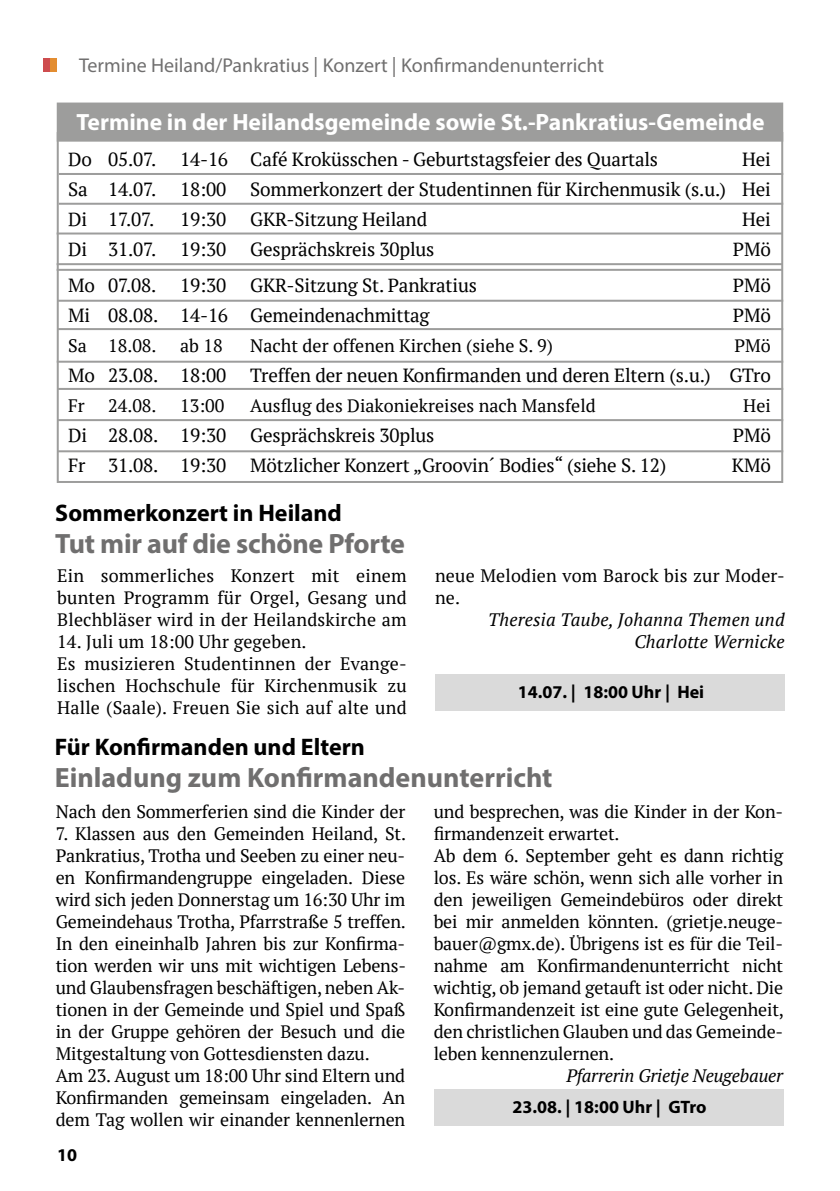
<style>
.page{position:relative;width:840px;height:1191px;background:#fff}
.page>*{position:absolute;margin:0;border:0;box-sizing:border-box;transform-origin:0 0}
.t1{font:700 28px "Myriad Pro";color:#706f6f}
.t2{font:700 24px "Myriad Pro";color:#000}
.t3{font:700 23.6px "Myriad Pro";color:#fff}
.t4{font:20px "Myriad Pro";color:#706f6f}
.t5{font:19px "PT Serif";letter-spacing:-.01em;color:#000}
.t6{font:18px/22px "PT Serif";letter-spacing:-.01em;color:#000}
.t7{font:18px/22px "PT Serif";letter-spacing:.01em;color:#000}
.t8{font:italic 18px/22px "PT Serif";letter-spacing:.01em;color:#000;text-align:right}
.t9{font:700 18px "Myriad Pro";color:#000}
.t10{font:italic 18px "PT Serif";letter-spacing:-.01em;color:#000}
</style>
<div class="page">
<div style="left:57px;top:103px;width:725px;height:39px;background:#9d9d9c;border:2px solid #9d9d9c"></div>
<hr style="left:57px;top:232px;width:724px;height:2px;background:#9d9d9c">
<hr style="left:59px;top:203px;width:723px;height:2px;background:#9d9d9c">
<div style="left:43px;top:58px;width:14px;height:14px;background:#e38d31"></div>
<div style="left:43px;top:58px;width:7px;height:14px;background:#ce4c4e"></div>
<hr style="left:58px;top:328px;width:724px;height:2px;background:#9d9d9c">
<hr style="left:58px;top:388px;width:724px;height:2px;background:#9d9d9c">
<div style="left:435px;top:674px;width:349px;height:36px;background:#dadada"></div>
<hr style="left:59px;top:173px;width:723px;height:2px;background:#9d9d9c">
<hr style="left:57px;top:361px;width:725px;height:2px;background:#9d9d9c">
<hr style="left:57px;top:263px;width:724px;height:2px;background:#9d9d9c">
<div style="left:434px;top:1089px;width:348px;height:36px;background:#dadada"></div>
<hr style="left:57px;top:269px;width:724px;height:2px;background:#9d9d9c">
<hr style="left:58px;top:300px;width:724px;height:2px;background:#9d9d9c">
<hr style="left:58px;top:419px;width:724px;height:2px;background:#9d9d9c">
<hr style="left:58px;top:450px;width:724px;height:2px;background:#9d9d9c">
<p class="t4" style="left:79px;top:53px;width:526px">Termine Heiland/Pankratius | Konzert | Konfirmandenunterricht</p>
<h3 class="t3" style="left:77px;top:107px;width:689px">Termine in der Heilandsgemeinde sowie St.-Pankratius-Gemeinde</h3>
<p class="t5" style="left:68px;top:147px;width:90px">Do 05.07.</p>
<p class="t5" style="left:180px;top:147px;width:479px">14-16 Café Kroküsschen - Geburtstagsfeier des Quartals</p>
<p class="t5" style="left:741px;top:147px;width:30px">Hei</p>
<p class="t5" style="left:68px;top:177px;width:90px">Sa 14.07.</p>
<p class="t5" style="left:180px;top:177px;width:47px">18:00</p>
<p class="t5" style="left:250px;top:177px;width:521px">Sommerkonzert der Studentinnen für Kirchenmusik (s.u.) Hei</p>
<p class="t5" style="left:68px;top:207px;width:88px">Di 17.07.</p>
<p class="t5" style="left:180px;top:207px;width:47px">19:30</p>
<p class="t5" style="left:250px;top:207px;width:178px">GKR-Sitzung Heiland</p>
<p class="t5" style="left:741px;top:207px;width:30px">Hei</p>
<p class="t5" style="left:68px;top:237px;width:90px">Di 31.07.</p>
<p class="t5" style="left:180px;top:237px;width:47px">19:30</p>
<p class="t5" style="left:250px;top:237px;width:186px">Gesprächskreis 30plus</p>
<p class="t5" style="left:732px;top:237px;width:39px">PMö</p>
<p class="t5" style="left:68px;top:273px;width:90px">Mo 07.08.</p>
<p class="t5" style="left:180px;top:273px;width:47px">19:30</p>
<p class="t5" style="left:250px;top:273px;width:228px">GKR-Sitzung St. Pankratius</p>
<p class="t5" style="left:732px;top:273px;width:39px">PMö</p>
<p class="t5" style="left:68px;top:303px;width:363px">Mi 08.08. 14-16 Gemeindenachmittag</p>
<p class="t5" style="left:732px;top:303px;width:39px">PMö</p>
<p class="t6" style="left:68px;top:334px;width:90px">Sa 18.08.</p>
<p class="t6" style="left:180px;top:334px;width:44px">ab 18</p>
<p class="t6" style="left:250px;top:334px;width:304px">Nacht der offenen Kirchen (siehe S. 9)</p>
<p class="t6" style="left:734px;top:334px;width:38px">PMö</p>
<p class="t5" style="left:68px;top:363px;width:159px">Mo 23.08. 18:00</p>
<p class="t5" style="left:250px;top:363px;width:521px">Treffen der neuen Konfirmanden und deren Eltern (s.u.) GTro</p>
<p class="t6" style="left:68px;top:394px;width:18px">Fr</p>
<p class="t6" style="left:108px;top:394px;width:50px">24.08.</p>
<p class="t6" style="left:180px;top:394px;width:46px">13:00</p>
<p class="t6" style="left:250px;top:394px;width:347px">Ausflug des Diakoniekreises nach Mansfeld</p>
<p class="t6" style="left:742px;top:394px;width:29px">Hei</p>
<p class="t5" style="left:68px;top:423px;width:159px">Di 28.08. 19:30</p>
<p class="t5" style="left:250px;top:423px;width:186px">Gesprächskreis 30plus</p>
<p class="t5" style="left:732px;top:423px;width:39px">PMö</p>
<p class="t5" style="left:68px;top:453px;width:159px">Fr 31.08. 19:30</p>
<p class="t5" style="left:250px;top:453px;width:417px">Mötzlicher Konzert „Groovin´ Bodies“ (siehe S. 12)</p>
<p class="t5" style="left:731px;top:453px;width:40px">KMö</p>
<h2 class="t2" style="left:55px;top:497px;width:288px">Sommerkonzert in Heiland</h2>
<h1 class="t1" style="left:55px;top:525px;width:351px">Tut mir auf die schöne Pforte</h1>
<p class="t6" style="left:57px;top:564px;width:351px;text-align:justify">Ein sommerliches Konzert mit einem bunten Programm für Orgel, Gesang und Blechbläser wird in der Heilandskirche am</p>
<p class="t7" style="left:57px;top:630px;width:351px">14. Juli um 18:00 Uhr gegeben.<br>Es musizieren Studentinnen der Evange&shy;lischen Hochschule für Kirchenmusik zu Halle (Saale). Freuen Sie sich auf alte und</p>
<p class="t7" style="left:435px;top:564px;width:351px">neue Melodien vom Barock bis zur Moder&shy;ne.</p>
<p class="t8" style="left:488px;top:608px;width:298px">Theresia Taube, Johanna Themen und<br>Charlotte Wernicke</p>
<p class="t9" style="left:517px;top:680px;width:188px">14.07. | 18:00 Uhr | Hei</p>
<h2 class="t2" style="left:55px;top:731px;width:311px">Für Konfirmanden und Eltern</h2>
<h1 class="t1" style="left:55px;top:759px;width:499px">Einladung zum Konfirmandenunterricht</h1>
<p class="t6" style="left:56px;top:800px;width:351px">Nach den Sommerferien sind die Kinder der</p>
<p class="t6" style="left:56px;top:822px;width:351px">7. Klassen aus den Gemeinden Heiland, St.<br>Pankratius, Trotha und Seeben zu einer neu&shy;en Konfirmandengruppe eingeladen. Diese wird sich jeden Donnerstag um 16:30 Uhr im Gemeindehaus Trotha, Pfarrstraße 5 treffen.<br>In den eineinhalb Jahren bis zur Konfirma&shy;tion werden wir uns mit wichtigen Lebens&shy;und Glaubensfragen beschäftigen, neben Ak&shy;tionen in der Gemeinde und Spiel und Spaß in der Gruppe gehören der Besuch und die Mitgestaltung von Gottesdiensten dazu.<br>Am 23. August um 18:00 Uhr sind Eltern und Konfirmanden gemeinsam eingeladen. An dem Tag wollen wir einander kennenlernen</p>
<p class="t6" style="left:433px;top:800px;width:351px">und besprechen, was die Kinder in der Kon&shy;firmandenzeit erwartet.<br>Ab dem 6. September geht es dann richtig los. Es wäre schön, wenn sich alle vorher in den jeweiligen Gemeindebüros oder direkt bei mir anmelden könnten. (grietje.neuge&shy;bauer@gmx.de). Übrigens ist es für die Teil&shy;nahme am Konfirmandenunterricht nicht wichtig, ob jemand getauft ist oder nicht. Die Konfirmandenzeit ist eine gute Gelegenheit, den christlichen Glauben und das Gemeinde&shy;leben kennenzulernen.</p>
<p class="t10" style="left:566px;top:1064px;width:218px">Pfarrerin Grietje Neugebauer</p>
<p class="t9" style="left:512px;top:1095px;width:195px">23.08. | 18:00 Uhr | GTro</p>
<p class="t9" style="left:57px;top:1143px;width:21px">10</p>
</div>
